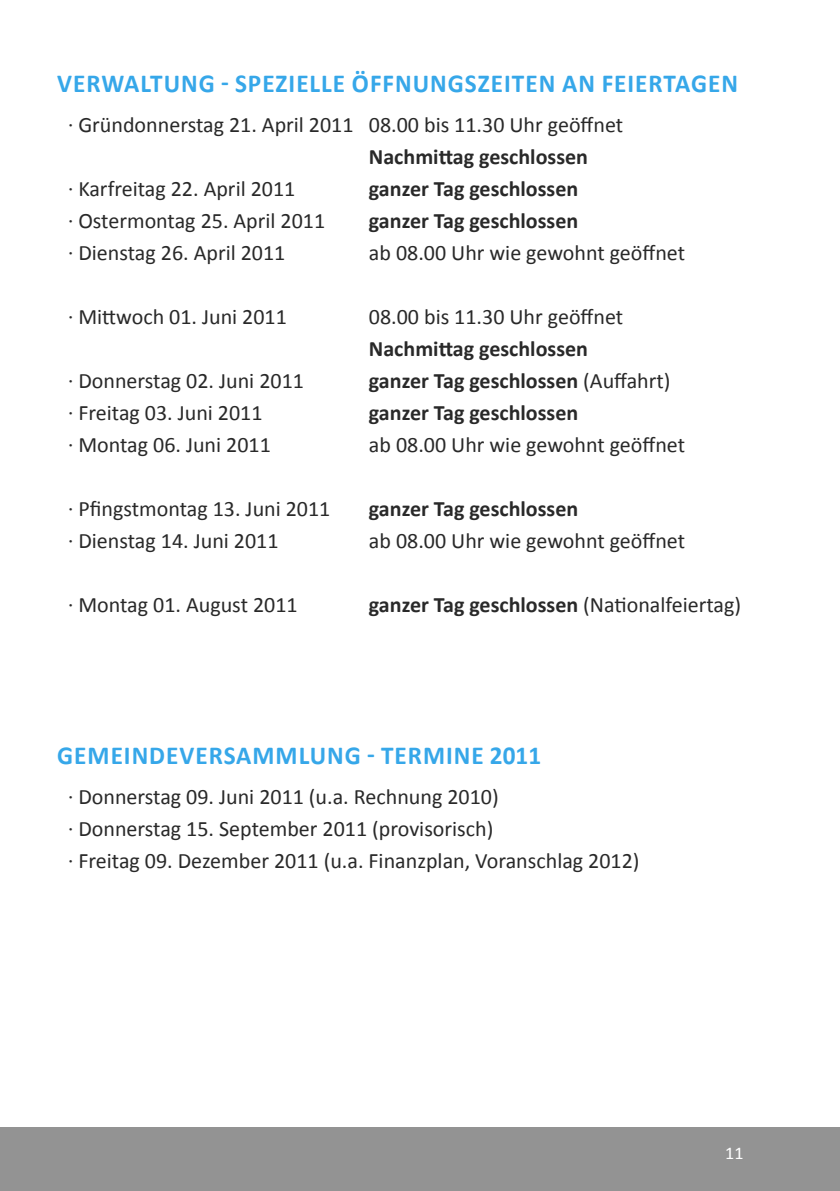
<style>
.page{position:relative;width:840px;height:1191px;background:#fff}
.page>*{position:absolute;margin:0;border:0;box-sizing:border-box;transform-origin:0 0}
.t1{font:700 26px "Calibri";letter-spacing:.04em;color:#36a7e9}
.t2{font:22px/32px "Calibri";color:#292929}
.t3{font:700 22px "Calibri";color:#292929}
.t4{font:18px "Calibri";color:#fff}
.s1{font-family:"Frutiger LT";font-weight:300;font-stretch:condensed}
.s2{font-weight:400}
</style>
<div class="page">
<div style="left:0;top:1127px;width:839px;height:64px;background:#939393"></div>
<p class="t1" style="left:57px;top:67px;width:682px">Verwaltung - Spezielle Öffnungszeiten an Feiertagen</p>
<p class="t2" style="left:68px;top:108px;width:556px"><span class="s1">·</span> Gründonnerstag 21. April 2011 08.00 bis 11.30 Uhr geöffnet</p>
<p class="t3" style="left:369px;top:143px;width:220px">Nachmittag geschlossen</p>
<p class="t2" style="left:68px;top:172px;width:229px"><span class="s1">·</span> Karfreitag 22. April 2011</p>
<p class="t3" style="left:369px;top:175px;width:211px">ganzer Tag geschlossen</p>
<p class="t2" style="left:68px;top:204px;width:258px"><span class="s1">·</span> Ostermontag 25. April 2011</p>
<p class="t3" style="left:369px;top:207px;width:211px">ganzer Tag geschlossen</p>
<p class="t2" style="left:68px;top:236px;width:219px"><span class="s1">·</span> Dienstag 26. April 2011</p>
<p class="t2" style="left:369px;top:236px;width:317px">ab 08.00 Uhr wie gewohnt geöffnet</p>
<p class="t2" style="left:68px;top:300px;width:220px"><span class="s1">·</span> Mittwoch 01. Juni 2011</p>
<p class="t2" style="left:369px;top:300px;width:256px">08.00 bis 11.30 Uhr geöffnet</p>
<p class="t3" style="left:369px;top:335px;width:220px">Nachmittag geschlossen</p>
<p class="t2" style="left:68px;top:364px;width:237px"><span class="s1">·</span> Donnerstag 02. Juni 2011</p>
<p class="t3" style="left:369px;top:367px;width:303px">ganzer Tag geschlossen <span class="s2">(Auffahrt)</span></p>
<p class="t2" style="left:68px;top:396px;width:196px"><span class="s1">·</span> Freitag 03. Juni 2011</p>
<p class="t3" style="left:369px;top:399px;width:211px">ganzer Tag geschlossen</p>
<p class="t2" style="left:68px;top:428px;width:204px"><span class="s1">·</span> Montag 06. Juni 2011</p>
<p class="t2" style="left:369px;top:428px;width:317px">ab 08.00 Uhr wie gewohnt geöffnet</p>
<p class="t2" style="left:68px;top:492px;width:264px"><span class="s1">·</span> Pfingstmontag 13. Juni 2011</p>
<p class="t3" style="left:369px;top:495px;width:211px">ganzer Tag geschlossen</p>
<p class="t2" style="left:68px;top:524px;width:212px"><span class="s1">·</span> Dienstag 14. Juni 2011</p>
<p class="t2" style="left:369px;top:524px;width:317px">ab 08.00 Uhr wie gewohnt geöffnet</p>
<p class="t2" style="left:68px;top:588px;width:231px"><span class="s1">·</span> Montag 01. August 2011</p>
<p class="t3" style="left:369px;top:591px;width:373px">ganzer Tag geschlossen <span class="s2">(Nationalfeiertag)</span></p>
<p class="t1" style="left:57px;top:739px;width:485px">Gemeindeversammlung - Termine 2011</p>
<p class="t2" style="left:68px;top:780px;width:572px"><span class="s1">·</span> Donnerstag 09. Juni 2011 (u.a. Rechnung 2010)<br><span class="s1">·</span> Donnerstag 15. September 2011 (provisorisch)<br><span class="s1">·</span> Freitag 09. Dezember 2011 (u.a. Finanzplan, Voranschlag 2012)</p>
<p class="t4" style="left:724px;top:1141px;width:20px">11</p>
</div>
